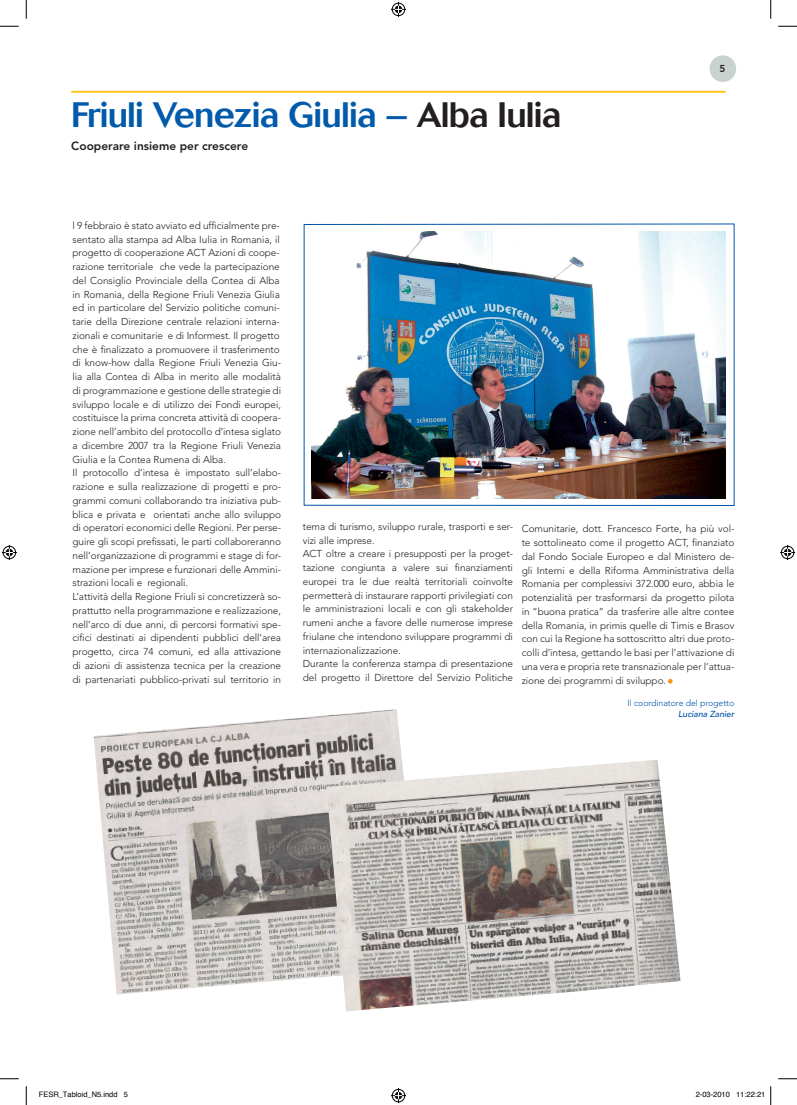
<style>
.page{position:relative;width:797px;height:1105px;background:#fff}
.page>*{position:absolute;margin:0;border:0;box-sizing:border-box;transform-origin:0 0}
.t1{font:500 35px "Cosmos";letter-spacing:-.02em;color:#015aaa}
.t2{font:800 11.88px "Avenir";color:#231f20}
.t3{font:300 10px/13.8px "Avenir";letter-spacing:-.005em;color:#231f20}
.t4{font:800 10px "Avenir";color:#231f20}
.t5{font:300 8.75px "Avenir";letter-spacing:-.005em;color:#0154a6}
.t6{font:italic 500 8.75px "Avenir";letter-spacing:-.005em;color:#0154a6}
.t7{font:7.5px "Helvetica";color:#000}
.s1{color:#231f20}
</style>
<div class="page">
<div style="left:709px;top:55px;width:27px;height:27px;background:#c8d2cf;border-radius:50%"></div>
<hr style="left:71px;top:91px;width:654px;height:2px;background:#fec210">
<img style="left:304px;top:224px;width:430px;height:282px">
<svg style="left:668px;top:679px;width:4px;height:5px"></svg>
<img style="left:94px;top:709px;width:308px;height:285px">
<img style="left:326px;top:760px;width:354px;height:251px">
<svg style="left:0;top:25px;width:19px;height:2px"></svg>
<svg style="left:778px;top:25px;width:19px;height:2px"></svg>
<svg style="left:0;top:1078px;width:19px;height:1px"></svg>
<svg style="left:778px;top:1078px;width:19px;height:1px"></svg>
<svg style="left:25px;top:0;width:2px;height:19px"></svg>
<svg style="left:25px;top:1086px;width:2px;height:19px"></svg>
<svg style="left:770px;top:0;width:1px;height:19px"></svg>
<svg style="left:770px;top:1086px;width:1px;height:19px"></svg>
<svg style="left:391px;top:2px;width:15px;height:15px"></svg>
<svg style="left:391px;top:1088px;width:15px;height:15px"></svg>
<svg style="left:2px;top:545px;width:15px;height:15px"></svg>
<svg style="left:780px;top:545px;width:15px;height:15px"></svg>
<h1 class="t1" style="left:71px;top:95px;width:492px">Friuli Venezia Giulia – <span class="s1">Alba Iulia</span></h1>
<p class="t2" style="left:71px;top:138px;width:178px">Cooperare insieme per crescere</p>
<p class="t4" style="left:719px;top:62px;width:7px">5</p>
<p class="t3" style="left:72px;top:218px;width:210px">l 9 febbraio è stato avviato ed ufficialmente pre&shy;sentato alla stampa ad Alba Iulia in Romania, il progetto di cooperazione ACT Azioni di coope&shy;razione territoriale che vede la partecipazione del Consiglio Provinciale della Contea di Alba in Romania, della Regione Friuli Venezia Giulia ed in particolare del Servizio politiche comuni&shy;tarie della Direzione centrale relazioni interna&shy;zionali e comunitarie e di Informest. Il progetto che è finalizzato a promuovere il trasferimento di know-how dalla Regione Friuli Venezia Giu&shy;lia alla Contea di Alba in merito alle modalità di programmazione e gestione delle strategie di sviluppo locale e di utilizzo dei Fondi europei, costituisce la prima concreta attività di coopera&shy;zione nell’ambito del protocollo d’intesa siglato a dicembre 2007 tra la Regione Friuli Venezia Giulia e la Contea Rumena di Alba.<br>Il protocollo d’intesa è impostato sull’elabo&shy;razione e sulla realizzazione di progetti e pro&shy;grammi comuni collaborando tra iniziativa pub&shy;blica e privata e orientati anche allo sviluppo di operatori economici delle Regioni. Per perse&shy;guire gli scopi prefissati, le parti collaboreranno nell’organizzazione di programmi e stage di for&shy;mazione per imprese e funzionari delle Ammini&shy;strazioni locali e regionali.<br>L’attività della Regione Friuli si concretizzerà so&shy;prattutto nella programmazione e realizzazione, nell’arco di due anni, di percorsi formativi spe&shy;cifici destinati ai dipendenti pubblici dell’area progetto, circa 74 comuni, ed alla attivazione di azioni di assistenza tecnica per la creazione di partenariati pubblico-privati sul territorio in</p>
<p class="t3" style="left:303px;top:520px;width:212px">tema di turismo, sviluppo rurale, trasporti e ser&shy;vizi alle imprese.<br>ACT oltre a creare i presupposti per la proget&shy;tazione congiunta a valere sui finanziamenti europei tra le due realtà territoriali coinvolte permetterà di instaurare rapporti privilegiati con le amministrazioni locali e con gli stakeholder rumeni anche a favore delle numerose imprese friulane che intendono sviluppare programmi di internazionalizzazione.<br>Durante la conferenza stampa di presentazione del progetto il Direttore del Servizio Politiche</p>
<p class="t3" style="left:521px;top:522px;width:214px;text-align:justify">Comunitarie, dott. Francesco Forte, ha più vol&shy;te sottolineato come il progetto ACT, finanziato dal Fondo Sociale Europeo e dal Ministero de&shy;gli Interni e della Riforma Amministrativa della Romania per complessivi 372.000 euro, abbia le potenzialità per trasformarsi da progetto pilota in “buona pratica” da trasferire alle altre contee della Romania, in primis quelle di Timis e Brasov con cui la Regione ha sottoscritto altri due proto&shy;colli d’intesa, gettando le basi per l’attivazione di una vera e propria rete transnazionale per l’attua&shy;zione dei programmi di sviluppo.</p>
<p class="t5" style="left:627px;top:698px;width:108px">Il coordinatore del progetto</p>
<p class="t6" style="left:678px;top:709px;width:58px">Luciana Zanier</p>
<p class="t7" style="left:39px;top:1089px;width:91px">FESR_Tabloid_N5.indd 5</p>
<p class="t7" style="left:695px;top:1089px;width:71px">2-03-2010 11:22:21</p>
</div>
